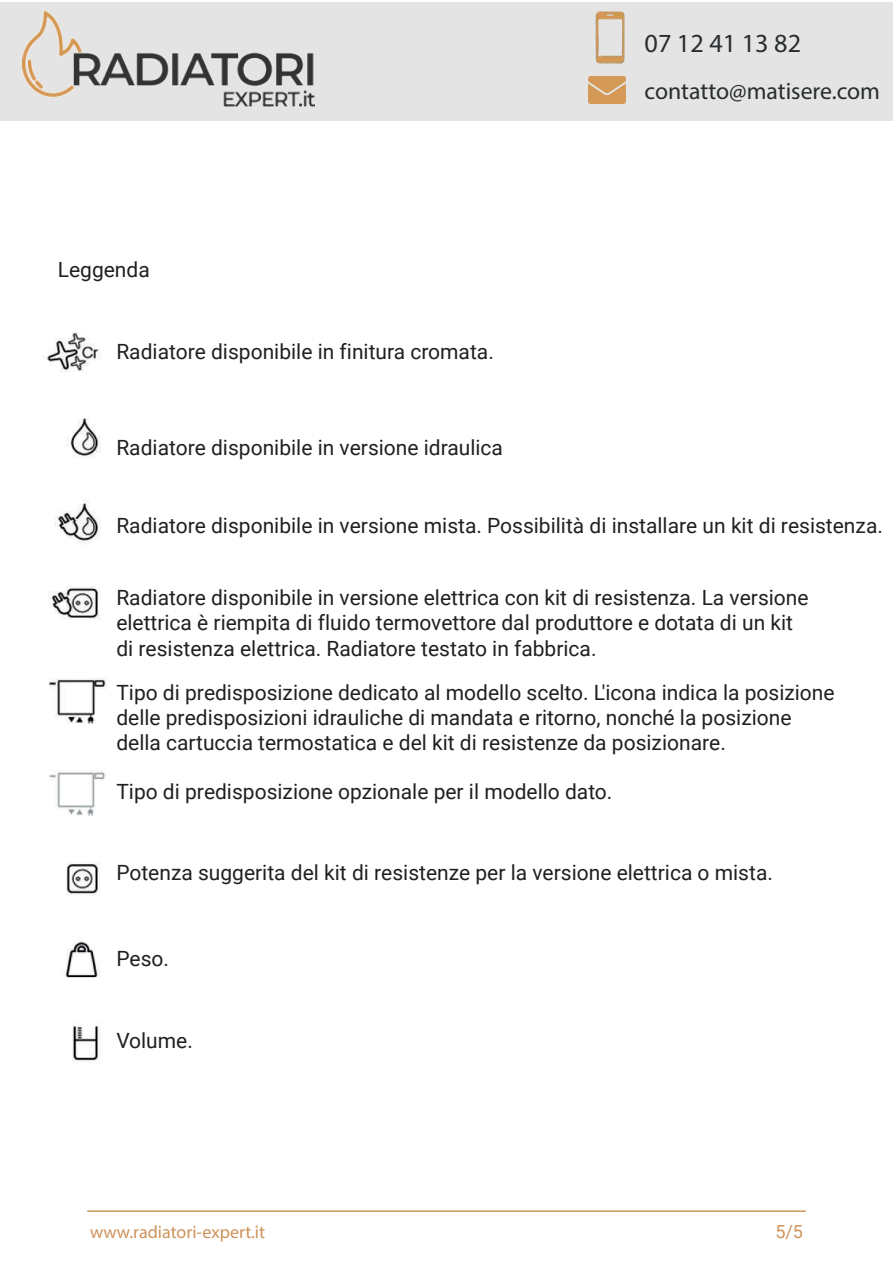
<style>
.page{position:relative;width:893px;height:1263px;background:#fff}
.page>*{position:absolute;margin:0;border:0;box-sizing:border-box;transform-origin:0 0}
.t1{font:26.25px "Myriad Pro";color:#292d2f}
.t2{font:23.85px "Myriad Pro";color:#292d2f}
.t3{font:21px/25.2px "Roboto";color:#231f20}
.t4{font:18px "Myriad Pro";color:#ce935a}
.t5{font:18px "Roboto";color:#ce935a}
</style>
<div class="page">
<div style="left:0;top:2px;width:893px;height:118px;background:#e3e4e3"></div>
<img style="left:595px;top:11px;width:30px;height:53px">
<img style="left:588px;top:76px;width:38px;height:28px">
<img style="left:23px;top:11px;width:292px;height:96px">
<hr style="left:87px;top:1210px;width:719px;height:2px;background:#ce935a">
<img style="left:43px;top:332px;width:64px;height:729px">
<p class="t1" style="left:645px;top:27px;width:158px">07 12 41 13 82</p>
<p class="t3" style="left:58px;top:256px;width:93px">Leggenda</p>
<p class="t3" style="left:116px;top:338px;width:379px">Radiatore disponibile in finitura cromata.</p>
<p class="t3" style="left:116px;top:434px;width:388px">Radiatore disponibile in versione idraulica</p>
<p class="t2" style="left:645px;top:77px;width:237px">contatto@matisere.com</p>
<p class="t3" style="left:116px;top:512px;width:768px">Radiatore disponibile in versione mista. Possibilità di installare un kit di resistenza.</p>
<p class="t3" style="left:116px;top:584px;width:694px">Radiatore disponibile in versione elettrica con kit di resistenza. La versione elettrica è riempita di fluido termovettore dal produttore e dotata di un kit di resistenza elettrica. Radiatore testato in fabbrica.</p>
<p class="t3" style="left:116px;top:679px;width:720px">Tipo di predisposizione dedicato al modello scelto. L'icona indica la posizione delle predisposizioni idrauliche di mandata e ritorno, nonché la posizione della cartuccia termostatica e del kit di resistenze da posizionare.</p>
<p class="t3" style="left:116px;top:778px;width:497px">Tipo di predisposizione opzionale per il modello dato.</p>
<p class="t3" style="left:116px;top:859px;width:658px">Potenza suggerita del kit di resistenze per la versione elettrica o mista.</p>
<p class="t3" style="left:116px;top:945px;width:54px">Peso.</p>
<p class="t3" style="left:116px;top:1027px;width:78px">Volume.</p>
<p class="t4" style="left:90px;top:1221px;width:177px">www.radiatori-expert.it</p>
<p class="t5" style="left:775px;top:1219px;width:29px">5/5</p>
</div>
